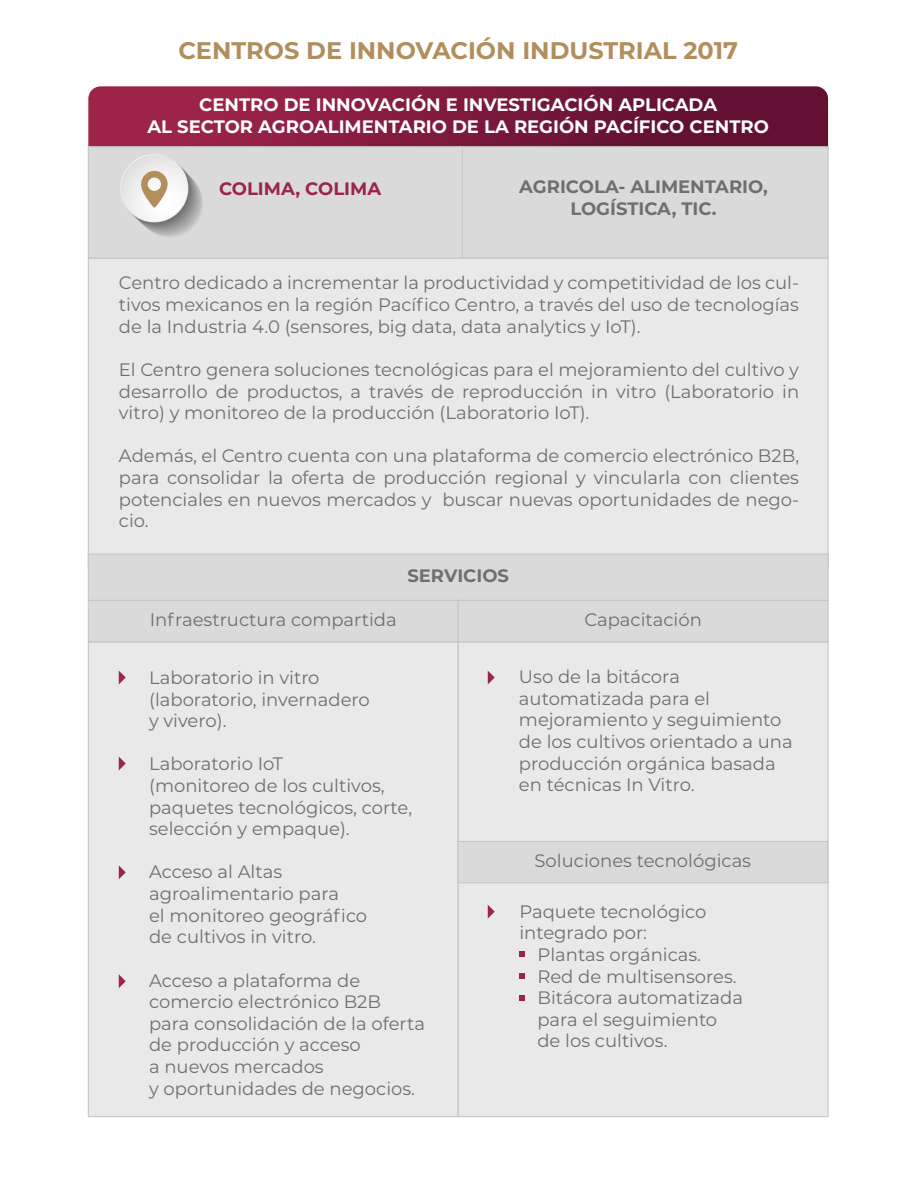
<style>
.page{position:relative;width:918px;height:1203px;background:#fff}
.page>*{position:absolute;margin:0;border:0;box-sizing:border-box;transform-origin:0 0}
.t1{font:700 24px "Montserrat";color:#b38e5d}
.t2{font:18px/21.6px "Montserrat";color:#706f6f}
.t3{font:700 18px/21.6px "Montserrat";color:#fff;text-align:center}
.t4{font:700 18px/21.6px "Montserrat";color:#706f6f;text-align:center}
.t5{font:700 18px "Montserrat";color:#9d2449}
</style>
<div class="page">
<svg style="left:88px;top:86px;width:740px;height:60px;background:#7f1b3e"></svg>
<div style="left:88px;top:258px;width:741px;height:311px;background:#e9e9e9;border:1px solid #c6c6c6"></div>
<div style="left:88px;top:641px;width:371px;height:476px;background:#e9e9e9;border:1px solid #c6c6c6"></div>
<div style="left:458px;top:641px;width:371px;height:476px;background:#e9e9e9;border:1px solid #c6c6c6"></div>
<div style="left:88px;top:553px;width:741px;height:48px;background:#dadada;border:1px solid #c6c6c6"></div>
<div style="left:88px;top:600px;width:371px;height:42px;background:#dadada;border:1px solid #c6c6c6"></div>
<div style="left:458px;top:600px;width:371px;height:42px;background:#dadada;border:1px solid #c6c6c6"></div>
<svg style="left:87px;top:146px;width:742px;height:113px;background:#d9d8d8"></svg>
<div style="left:457px;top:841px;width:371px;height:42px;background:#dadada;border:1px solid #c6c6c6"></div>
<svg style="left:519px;top:951px;width:6px;height:6px"></svg>
<svg style="left:519px;top:973px;width:6px;height:6px"></svg>
<svg style="left:519px;top:995px;width:6px;height:6px"></svg>
<svg style="left:119px;top:671px;width:7px;height:13px"></svg>
<svg style="left:119px;top:757px;width:7px;height:13px"></svg>
<svg style="left:119px;top:865px;width:7px;height:14px"></svg>
<svg style="left:119px;top:974px;width:7px;height:14px"></svg>
<svg style="left:488px;top:671px;width:7px;height:13px"></svg>
<svg style="left:488px;top:905px;width:7px;height:13px"></svg>
<h1 class="t1" style="left:178px;top:33px;width:561px">CENTROS DE INNOVACIÓN INDUSTRIAL 2017</h1>
<p class="t3" style="left:147px;top:93px;width:623px">CENTRO DE INNOVACIÓN E INVESTIGACIÓN APLICADA<br>AL SECTOR AGROALIMENTARIO DE LA REGIÓN PACÍFICO CENTRO</p>
<p class="t5" style="left:219px;top:175px;width:164px">COLIMA, COLIMA</p>
<p class="t4" style="left:519px;top:175px;width:250px">AGRICOLA- ALIMENTARIO,<br>LOGÍSTICA, TIC.</p>
<p class="t2" style="left:119px;top:272px;width:682px;text-align:justify">Centro dedicado a incrementar la productividad y competitividad de los cul&shy;tivos mexicanos en la región Pacífico Centro, a través del uso de tecnologías de la Industria 4.0 (sensores, big data, data analytics y IoT).</p>
<p class="t2" style="left:119px;top:358px;width:682px;text-align:justify">El Centro genera soluciones tecnológicas para el mejoramiento del cultivo y desarrollo de productos, a través de reproducción in vitro (Laboratorio in vitro) y monitoreo de la producción (Laboratorio IoT).</p>
<p class="t2" style="left:119px;top:444px;width:682px;text-align:justify">Además, el Centro cuenta con una plataforma de comercio electrónico B2B, para consolidar la oferta de producción regional y vincularla con clientes potenciales en nuevos mercados y buscar nuevas oportunidades de nego&shy;cio.</p>
<p class="t4" style="left:407px;top:564px;width:103px">SERVICIOS</p>
<p class="t2" style="left:150px;top:608px;width:248px">Infraestructura compartida</p>
<p class="t2" style="left:584px;top:608px;width:119px">Capacitación</p>
<p class="t2" style="left:149px;top:666px;width:222px">Laboratorio in vitro (laboratorio, invernadero y vivero).</p>
<p class="t2" style="left:149px;top:752px;width:265px">Laboratorio IoT<br>(monitoreo de los cultivos, paquetes tecnológicos, corte, selección y empaque).</p>
<p class="t2" style="left:149px;top:860px;width:220px">Acceso al Altas agroalimentario para<br>el monitoreo geográfico de cultivos in vitro.</p>
<p class="t2" style="left:149px;top:968px;width:277px">Acceso a plataforma de comercio electrónico B2B para consolidación de la oferta de producción y acceso<br>a nuevos mercados<br>y oportunidades de negocios.</p>
<p class="t2" style="left:519px;top:665px;width:275px">Uso de la bitácora automatizada para el mejoramiento y seguimiento de los cultivos orientado a una producción orgánica basada en técnicas In Vitro.</p>
<p class="t2" style="left:535px;top:849px;width:218px">Soluciones tecnológicas</p>
<p class="t2" style="left:519px;top:899px;width:189px">Paquete tecnológico integrado por:</p>
<p class="t2" style="left:537px;top:943px;width:207px">Plantas orgánicas.<br>Red de multisensores.<br>Bitácora automatizada para el seguimiento de los cultivos.</p>
</div>
